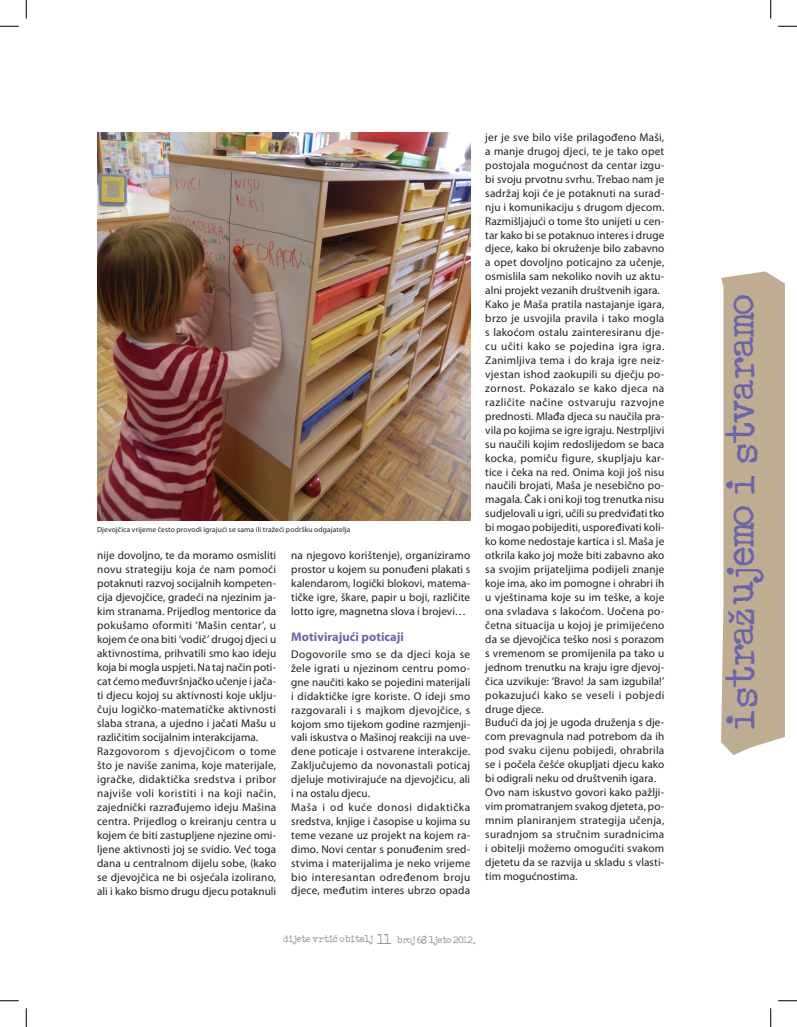
<style>
.page{position:relative;width:797px;height:1027px;background:#fff}
.page>*{position:absolute;margin:0;border:0;box-sizing:border-box;transform-origin:0 0}
.t1{font:31.25px "ACOUSTICBASSV";color:#6a65ab}
.t2{font:700 12.5px "Myriad Pro";letter-spacing:.005em;color:#6a65ab}
.t3{font:11.25px/14px "Myriad Pro";letter-spacing:.01em;color:#231f20}
.t4{font:7.5px "Myriad Pro";letter-spacing:.015em;color:#231f20}
.t5{font:7.5px "ACOUSTICBASSV";color:#939598}
.s1{font-size:12.5px}
</style>
<div class="page">
<div style="left:721px;top:271px;width:64px;height:484px;background:#bfad92"></div>
<img style="left:97px;top:133px;width:373px;height:387px">
<svg style="left:0;top:25px;width:19px;height:2px"></svg>
<svg style="left:778px;top:25px;width:19px;height:2px"></svg>
<svg style="left:0;top:1000px;width:19px;height:1px"></svg>
<svg style="left:778px;top:1000px;width:19px;height:1px"></svg>
<svg style="left:25px;top:0;width:2px;height:19px"></svg>
<svg style="left:25px;top:1008px;width:2px;height:19px"></svg>
<svg style="left:770px;top:0;width:1px;height:19px"></svg>
<svg style="left:770px;top:1008px;width:1px;height:19px"></svg>
<p class="t4" style="left:97px;top:524px;width:255px">Djevojčica vrijeme često provodi igrajući se sama ili tražeći podršku odgajatelja</p>
<p class="t3" style="left:97px;top:548px;width:180px">nije dovoljno, te da moramo osmisliti novu strategiju koja će nam pomoći potaknuti razvoj socijalnih kompeten&shy;cija djevojčice, gradeći na njezinim ja&shy;kim stranama. Prijedlog mentorice da pokušamo oformiti ‘Mašin centar’, u kojem će ona biti ‘vodič’ drugoj djeci u aktivnostima, prihvatili smo kao ideju koja bi mogla uspjeti. Na taj način poti&shy;cat ćemo međuvršnjačko učenje i jača&shy;ti djecu kojoj su aktivnosti koje uklju&shy;čuju logičko-matematičke aktivnosti slaba strana, a ujedno i jačati Mašu u različitim socijalnim interakcijama.<br>Razgovorom s djevojčicom o tome što je naviše zanima, koje materijale, igračke, didaktička sredstva i pribor najviše voli koristiti i na koji način, zajednički razrađujemo ideju Mašina centra. Prijedlog o kreiranju centra u kojem će biti zastupljene njezine omi&shy;ljene aktivnosti joj se svidio. Već toga dana u centralnom dijelu sobe, (kako se djevojčica ne bi osjećala izolirano, ali i kako bismo drugu djecu potaknuli</p>
<p class="t3" style="left:291px;top:548px;width:180px;text-align:justify">na njegovo korištenje), organiziramo prostor u kojem su ponuđeni plakati s kalendarom, logički blokovi, matema&shy;tičke igre, škare, papir u boji, različite lotto igre, magnetna slova i brojevi…</p>
<p class="t2" style="left:291px;top:628px;width:114px">Motivirajući poticaji</p>
<p class="t3" style="left:291px;top:647px;width:180px">Dogovorile smo se da djeci koja se žele igrati u njezinom centru pomo&shy;gne naučiti kako se pojedini materijali i didaktičke igre koriste. O ideji smo razgovarali i s majkom djevojčice, s kojom smo tijekom godine razmjenji&shy;vali iskustva o Mašinoj reakciji na uve&shy;dene poticaje i ostvarene interakcije.<br>Zaključujemo da novonastali poticaj djeluje motivirajuće na djevojčicu, ali i na ostalu djecu.<br>Maša i od kuće donosi didaktička sredstva, knjige i časopise u kojima su teme vezane uz projekt na kojem ra&shy;dimo. Novi centar s ponuđenim sred&shy;stvima i materijalima je neko vrijeme bio interesantan određenom broju djece, međutim interes ubrzo opada</p>
<p class="t3" style="left:485px;top:130px;width:181px">jer je sve bilo više prilagođeno Maši, a manje drugoj djeci, te je tako opet postojala mogućnost da centar izgu&shy;bi svoju prvotnu svrhu. Trebao nam je sadržaj koji će je potaknuti na surad&shy;nju i komunikaciju s drugom djecom.<br>Razmišljajući o tome što unijeti u cen&shy;tar kako bi se potaknuo interes i druge djece, kako bi okruženje bilo zabavno a opet dovoljno poticajno za učenje, osmislila sam nekoliko novih uz aktu&shy;alni projekt vezanih društvenih igara.<br>Kako je Maša pratila nastajanje igara, brzo je usvojila pravila i tako mogla s lakoćom ostalu zainteresiranu dje&shy;cu učiti kako se pojedina igra igra.<br>Zanimljiva tema i do kraja igre neiz&shy;vjestan ishod zaokupili su dječju po&shy;zornost. Pokazalo se kako djeca na različite načine ostvaruju razvojne prednosti. Mlađa djeca su naučila pra&shy;vila po kojima se igre igraju. Nestrpljivi su naučili kojim redoslijedom se baca kocka, pomiču figure, skupljaju kar&shy;tice i čeka na red. Onima koji još nisu naučili brojati, Maša je nesebično po&shy;magala. Čak i oni koji tog trenutka nisu sudjelovali u igri, učili su predviđati tko bi mogao pobijediti, uspoređivati koli&shy;ko kome nedostaje kartica i sl. Maša je otkrila kako joj može biti zabavno ako sa svojim prijateljima podijeli znanje koje ima, ako im pomogne i ohrabri ih u vještinama koje su im teške, a koje ona svladava s lakoćom. Uočena po&shy;četna situacija u kojoj je primijećeno da se djevojčica teško nosi s porazom s vremenom se promijenila pa tako u jednom trenutku na kraju igre djevoj&shy;čica uzvikuje: ‘Bravo! Ja sam izgubila!’ pokazujući kako se veseli i pobjedi druge djece.<br>Budući da joj je ugoda druženja s dje&shy;com prevagnula nad potrebom da ih pod svaku cijenu pobijedi, ohrabrila se i počela češće okupljati djecu kako bi odigrali neku od društvenih igara.<br>Ovo nam iskustvo govori kako pažlji&shy;vim promatranjem svakog djeteta, po&shy;mnim planiranjem strategija učenja, suradnjom sa stručnim suradnicima i obitelji možemo omogućiti svakom djetetu da se razvija u skladu s vlasti&shy;tim mogućnostima.</p>
<p class="t5" style="left:283px;top:933px;width:198px">dijete vrtić obitelj <span class="s1">11</span> broj 68 ljeto 2012.</p>
<h1 class="t1" style="left:716px;top:732px;width:438px;rotate:-90deg">istražujemo i stvaramo</h1>
</div>
